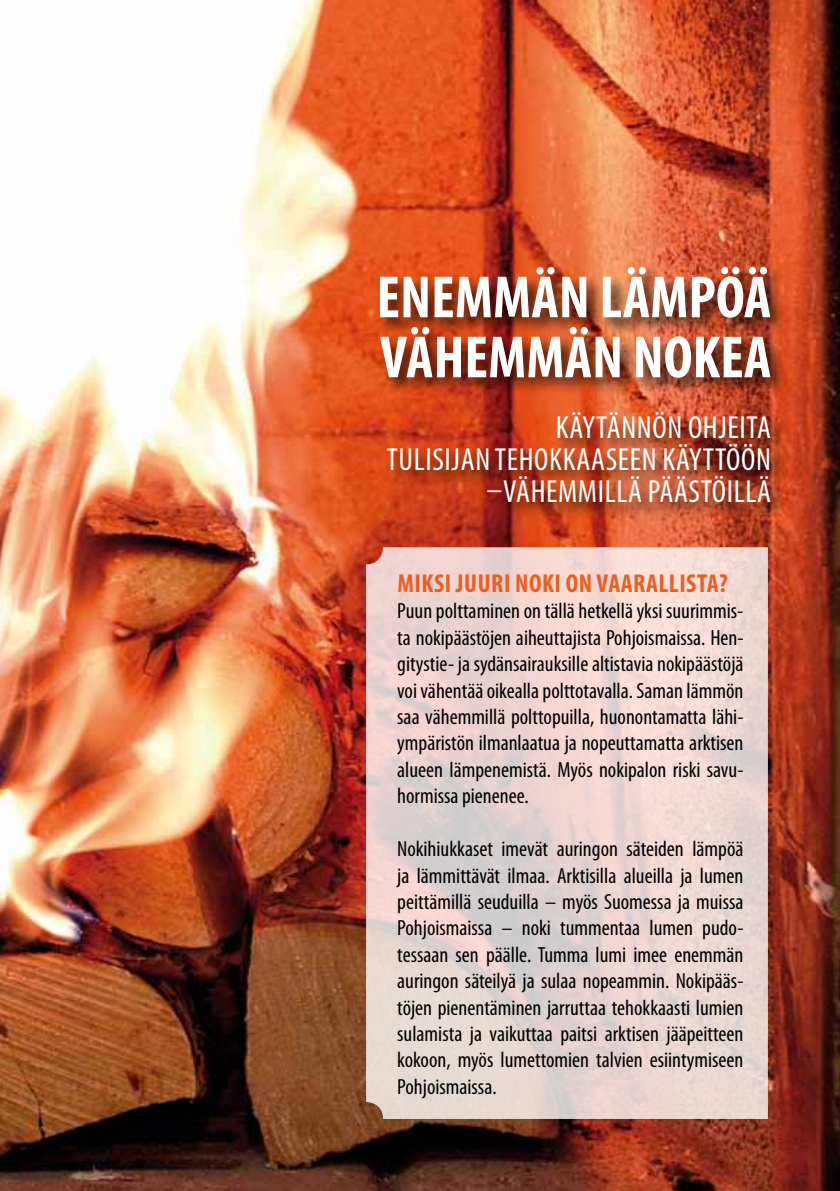
<style>
.page{position:relative;width:840px;height:1191px;background:#fff}
.page>*{position:absolute;margin:0;border:0;box-sizing:border-box;transform-origin:0 0}
.t1{font:700 condensed 60px/60px "Myriad Pro";color:#fff}
.t2{font:condensed 32px/32px "Myriad Pro";letter-spacing:.02em;color:#fff}
.t3{font:700 condensed 26px "Myriad Pro";letter-spacing:.02em;color:#e96023}
.t4{font:condensed 22px/26.4px "Myriad Pro";color:#000;text-align:justify}
</style>
<div class="page">
<img style="left:0;top:0;width:839px;height:1191px">
<svg style="left:366px;top:547px;width:401px;height:572px;background:#e9d5d0"></svg>
<div style="left:377px;top:265px;width:410px;height:256px;background:#000;opacity:.75"></div>
<h1 class="t1" style="left:376px;top:266px;width:396px">ENEMMÄN LÄMPÖÄ<br>VÄHEMMÄN NOKEA</h1>
<h2 class="t2" style="left:386px;top:411px;width:373px;text-indent:169px">Käytännön ohjeita tulisijan tehokkaas</h2>
<h2 class="t2" style="left:486px;top:443px;width:286px;text-align:right">een käyttöön<br>–vähemm illä päästöillä</h2>
<p class="t3" style="left:397px;top:567px;width:331px">MIKSI JUURI NOKI ON VAARALLISTA?</p>
<p class="t4" style="left:397px;top:597px;width:347px">Puun polttaminen on tällä hetkellä yksi suurimmis&shy;ta nokipäästöjen aiheuttajista Pohjoismaissa. Hen&shy;gitystie- ja sydänsairauksille altistavia nokipäästöjä voi vähentää oikealla polttotavalla. Saman lämmön saa vähemmillä polttopuilla, huonontamatta lähi&shy;ympäristön ilmanlaatua ja nopeuttamatta arktisen alueen lämpenemistä. Myös nokipalon riski savu&shy;hormissa pienenee.</p>
<p class="t4" style="left:397px;top:835px;width:347px">Nokihiukkaset imevät auringon säteiden lämpöä ja lämmittävät ilmaa. Arktisilla alueilla ja lumen peittämillä seuduilla – myös Suomessa ja muissa Pohjoismaissa – noki tummentaa lumen pudo&shy;tessaan sen päälle. Tumma lumi imee enemmän auringon säteilyä ja sulaa nopeammin. Nokipääs&shy;töjen pienentäminen jarruttaa tehokkaasti lumien sulamista ja vaikuttaa paitsi arktisen jääpeitteen kokoon, myös lumettomien talvien esiintymiseen Pohjoismaissa.</p>
</div>
